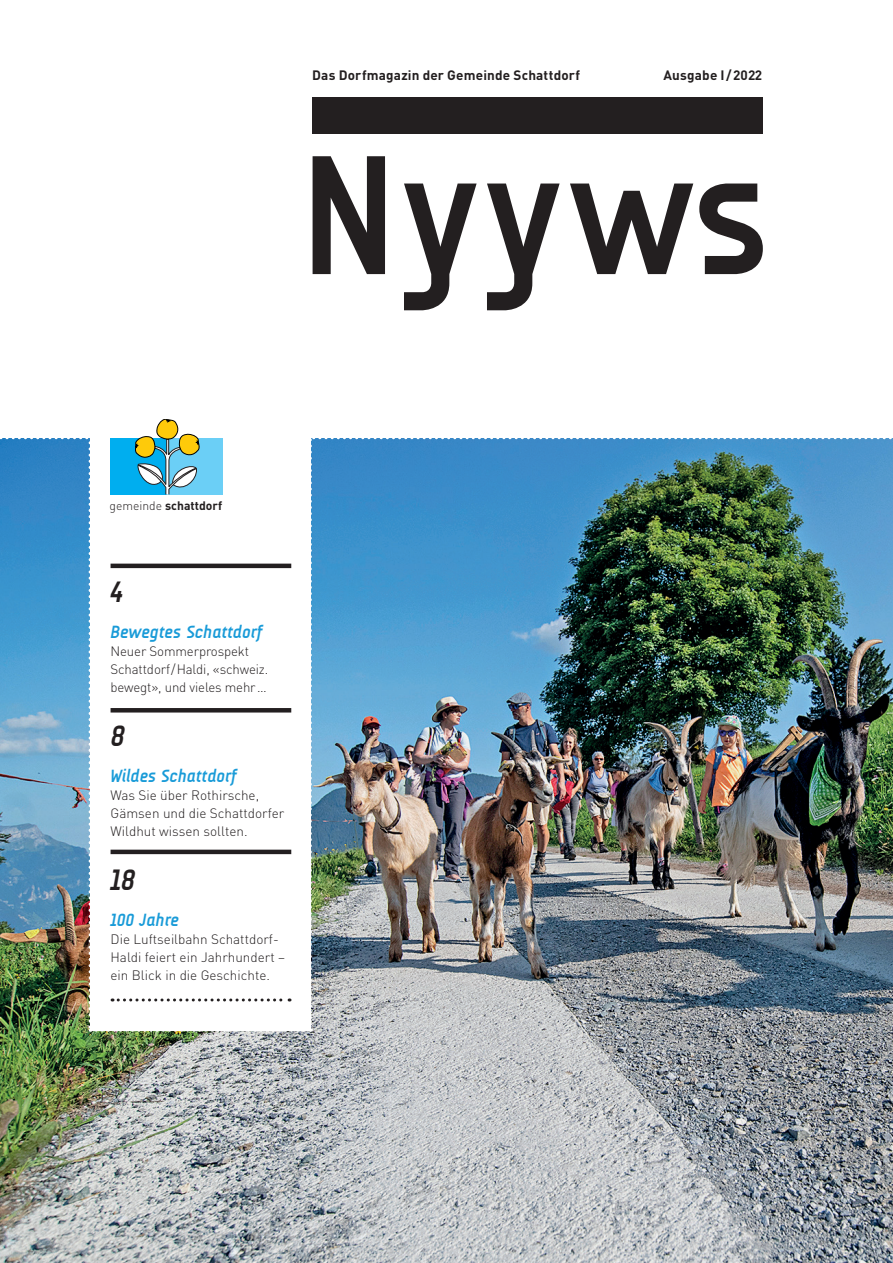
<style>
.page{position:relative;width:893px;height:1263px;background:#fff}
.page>*{position:absolute;margin:0;border:0;box-sizing:border-box;transform-origin:0 0}
.t1{font:700 172.5px "A Udimat";letter-spacing:.05em;color:#231f20}
.t2{font:italic 700 30px "A Udimat";color:#231f20}
.t3{font:italic 700 18px "A Udimat";color:#199bd8}
.t4{font:300 13.5px/18px "DINOT";color:#231f20}
.t5{font:700 13.5px "DINOT";letter-spacing:.015em;color:#231f20}
.t6{font:700 12.15px "DIN";color:#231f20}
.s1{font-weight:300}
</style>
<div class="page">
<img style="left:0;top:1032px;width:893px;height:231px">
<img style="left:0;top:419px;width:893px;height:613px">
<div style="left:312px;top:98px;width:450px;height:36px;background:#231f20"></div>
<p class="t5" style="left:312px;top:67px;width:270px">Das Dorfmagazin der Gemeinde Schattdorf</p>
<p class="t5" style="left:663px;top:67px;width:100px">Ausgabe I/2022</p>
<h1 class="t1" style="left:300px;top:118px;width:470px">Nyyws</h1>
<p class="t6" style="left:109px;top:498px;width:114px"><span class="s1">gemeinde</span> schattdorf</p>
<h2 class="t2" style="left:111px;top:575px;width:14px">4</h2>
<h3 class="t3" style="left:111px;top:622px;width:153px">Bewegtes Schattdorf</h3>
<p class="t4" style="left:111px;top:641px;width:159px">Neuer Sommerprospekt<br>Schattdorf/Haldi, «schweiz. bewegt», und vieles mehr…</p>
<h2 class="t2" style="left:111px;top:719px;width:16px">8</h2>
<h3 class="t3" style="left:111px;top:766px;width:127px">Wildes Schattdorf</h3>
<p class="t4" style="left:111px;top:785px;width:175px">Was Sie über Rothirsche,<br>Gämsen und die Schattdorfer<br>Wildhut wissen sollten.</p>
<h2 class="t2" style="left:111px;top:863px;width:26px">18</h2>
<h3 class="t3" style="left:111px;top:910px;width:70px">100 Jahre</h3>
<p class="t4" style="left:111px;top:929px;width:176px">Die Luftseilbahn Schattdorf-<br>Haldi feiert ein Jahrhundert – ein Blick in die Geschichte.</p>
</div>
